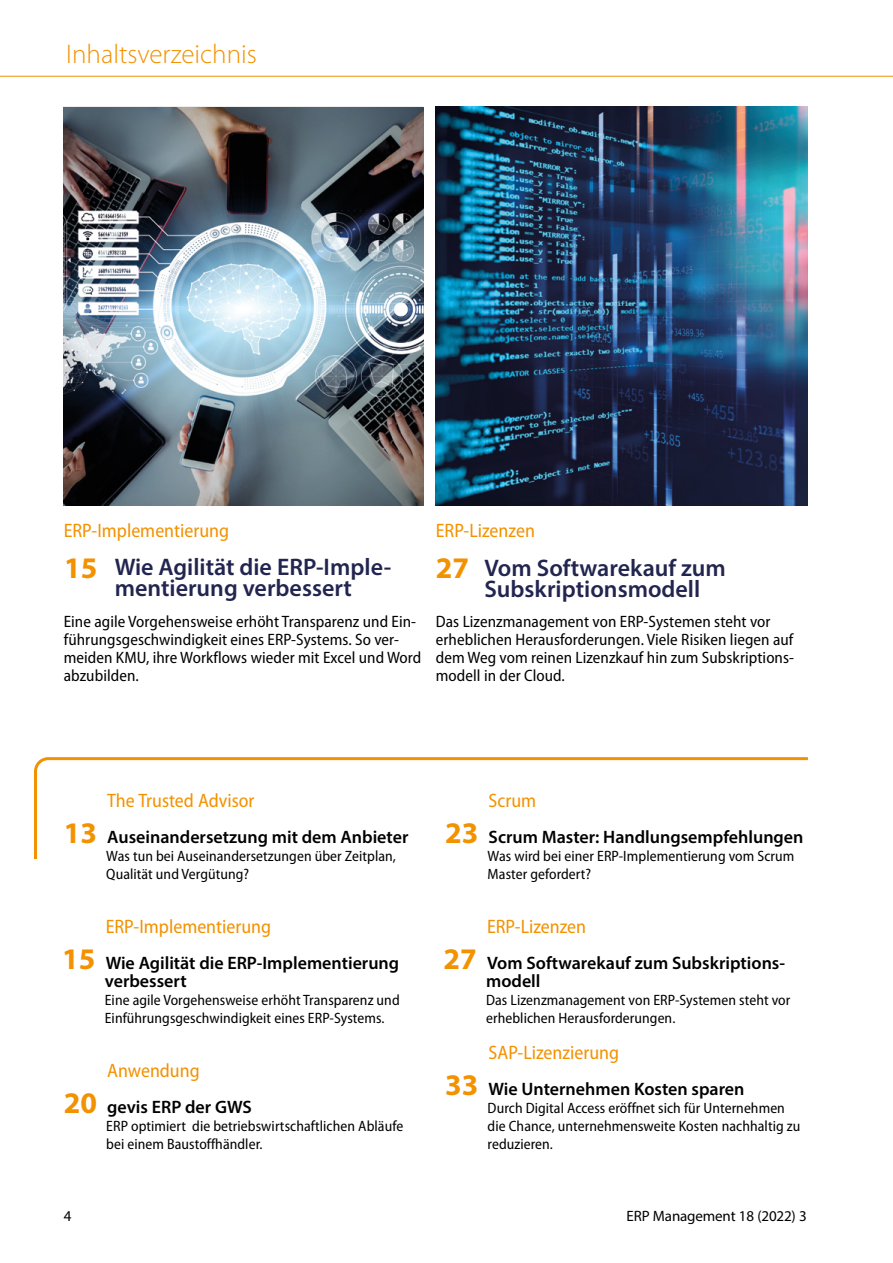
<style>
.page{position:relative;width:893px;height:1263px;background:#fff}
.page>*{position:absolute;margin:0;border:0;box-sizing:border-box;transform-origin:0 0}
.t1{font:700 30px "Myriad Pro";color:#f39200}
.t2{font:300 27px "Myriad Pro";color:#f39200}
.t3{font:600 24px/21px "Myriad Pro";color:#22254f}
.t4{font:semi-condensed 19.5px "Myriad Pro";color:#f39200}
.t5{font:600 18px/18px "Myriad Pro";color:#000}
.t6{font:semi-condensed 16.5px/18px "Myriad Pro";letter-spacing:.005em;color:#000}
.t7{font:semi-condensed 15px/18px "Myriad Pro";letter-spacing:.005em;color:#000}
.t8{font:15px "Myriad Pro";letter-spacing:-.01em;color:#000}
.s1{font-weight:700;font-size:30px;color:#f39200}
</style>
<div class="page">
<img style="left:64px;top:107px;width:359px;height:398px">
<img style="left:436px;top:106px;width:372px;height:399px">
<svg style="left:34px;top:757px;width:774px;height:102px"></svg>
<hr style="left:0;top:76px;width:893px;height:1px;background:#f39200">
<h2 class="t2" style="left:66px;top:39px;width:192px">Inhaltsverzeichnis</h2>
<h3 class="t4" style="left:64px;top:520px;width:167px">ERP-Implementierung</h3>
<h3 class="t3" style="left:115px;top:556px;width:278px">Wie Agilität die ERP-Imple&shy;mentierung verbessert</h3>
<p class="t6" style="left:64px;top:613px;width:359px">Eine agile Vorgehensweise erhöht Transparenz und Ein&shy;führungsgeschwindigkeit eines ERP-Systems. So ver&shy;meiden KMU, ihre Workflows wieder mit Excel und Word abzubilden.</p>
<h3 class="t4" style="left:436px;top:520px;width:101px">ERP-Lizenzen</h3>
<h1 class="t1" style="left:64px;top:548px;width:35px">15</h1>
<h3 class="t3" style="left:484px;top:556px;width:243px;text-indent:-49px"><span class="s1">27</span> Vom Softwarekauf zum<br>Subskriptionsmodell</h3>
<p class="t6" style="left:436px;top:613px;width:360px">Das Lizenzmanagement von ERP-Systemen steht vor erheblichen Herausforderungen. Viele Risiken liegen auf dem Weg vom reinen Lizenzkauf hin zum Subskriptions&shy;modell in der Cloud.</p>
<h3 class="t4" style="left:107px;top:790px;width:149px">The Trusted Advisor</h3>
<p class="t5" style="left:64px;top:828px;width:346px"><span class="s1">13</span> Auseinandersetzung mit dem Anbieter</p>
<p class="t7" style="left:106px;top:847px;width:291px">Was tun bei Auseinandersetzungen über Zeitplan,<br>Qualität und Vergütung?</p>
<h3 class="t4" style="left:106px;top:916px;width:167px">ERP-Implementierung</h3>
<p class="t5" style="left:105px;top:954px;width:296px;text-indent:-43px"><span class="s1">15</span> Wie Agilität die ERP-Implementierung verbessert</p>
<p class="t7" style="left:105px;top:991px;width:296px">Eine agile Vorgehensweise erhöht Transparenz und<br>Einführungsgeschwindigkeit eines ERP-Systems.</p>
<h3 class="t4" style="left:107px;top:1060px;width:94px">Anwendung</h3>
<p class="t5" style="left:64px;top:1098px;width:190px"><span class="s1">20</span> gevis ERP der GWS</p>
<p class="t7" style="left:106px;top:1117px;width:298px">ERP optimiert die betriebswirtschaftlichen Abläufe bei einem Baustoffhändler.</p>
<h3 class="t4" style="left:489px;top:790px;width:49px">Scrum</h3>
<p class="t5" style="left:445px;top:828px;width:360px"><span class="s1">23</span> Scrum Master: Handlungsempfehlungen</p>
<p class="t7" style="left:488px;top:847px;width:308px">Was wird bei einer ERP-Implementierung vom Scrum<br>Master gefordert?</p>
<h3 class="t4" style="left:487px;top:916px;width:101px">ERP-Lizenzen</h3>
<p class="t5" style="left:486px;top:954px;width:300px;text-indent:-43px"><span class="s1">27</span> Vom Softwarekauf zum Subskriptions&shy;modell</p>
<p class="t7" style="left:486px;top:991px;width:306px">Das Lizenzmanagement von ERP-Systemen steht vor erheblichen Herausforderungen.</p>
<h3 class="t4" style="left:489px;top:1042px;width:132px">SAP-Lizenzierung</h3>
<p class="t5" style="left:445px;top:1080px;width:301px"><span class="s1">33</span> Wie Unternehmen Kosten sparen</p>
<p class="t7" style="left:488px;top:1099px;width:314px">Durch Digital Access eröffnet sich für Unternehmen die Chance, unternehmensweite Kosten nachhaltig zu reduzieren.</p>
<p class="t8" style="left:64px;top:1206px;width:9px">4</p>
<p class="t8" style="left:627px;top:1206px;width:182px">ERP Management 18 (2022) 3</p>
</div>
